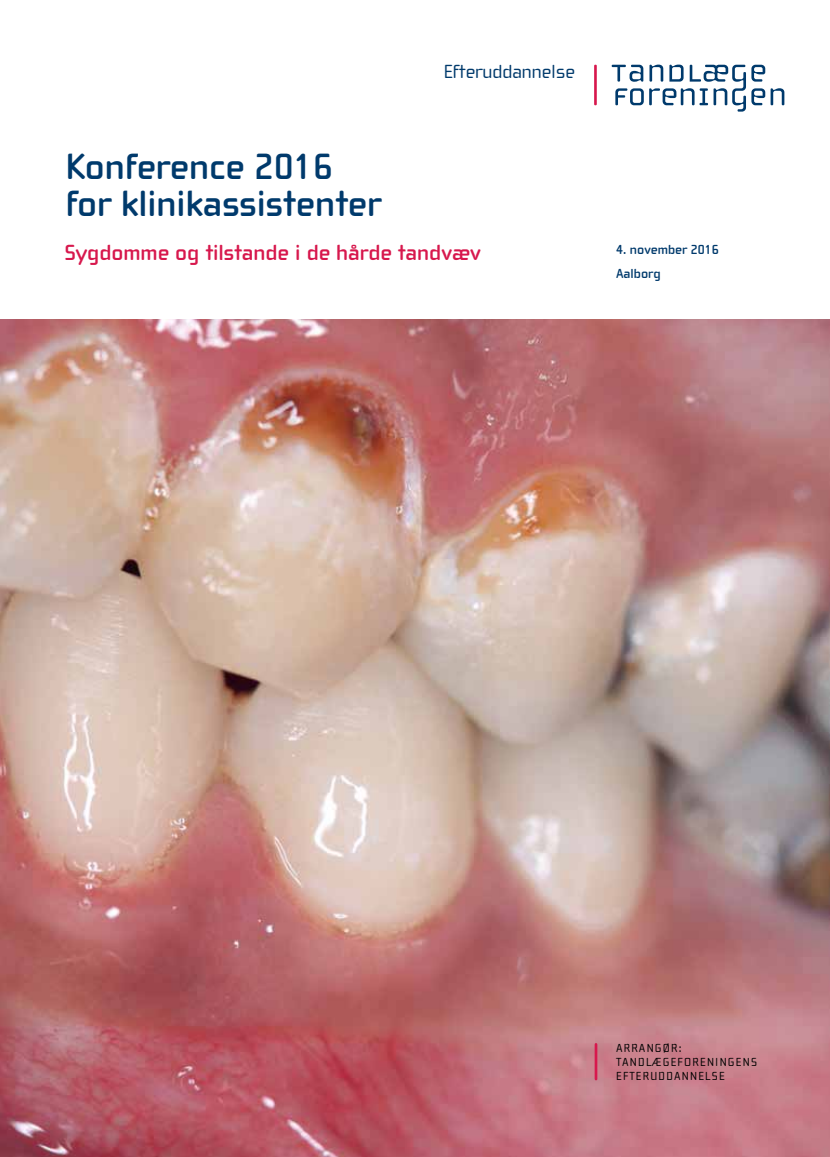
<style>
.page{position:relative;width:830px;height:1157px;background:#fff}
.page>*{position:absolute;margin:0;border:0;box-sizing:border-box;transform-origin:0 0}
.t1{font:700 37.5px/37.5px "Cholla Wide OT";color:#003a6c}
.t2{font:700 22.5px "Cholla Wide OT";color:#d7184d}
.t3{font:19.5px "Cholla Wide OT";color:#003a6c}
.t4{font:700 13.5px/24px "Cholla Wide OT";color:#003a6c}
.t5{font:12px/14.4px "Cholla Wide OT";letter-spacing:.1em;color:#000}
</style>
<div class="page">
<img style="left:0;top:319px;width:829px;height:838px">
<hr style="left:594px;top:1044px;width:3px;height:35px;background:#d7184d">
<svg style="left:611px;top:65px;width:32px;height:17px"></svg>
<svg style="left:615px;top:88px;width:28px;height:17px"></svg>
<svg style="left:770px;top:88px;width:14px;height:17px"></svg>
<svg style="left:751px;top:65px;width:13px;height:17px"></svg>
<svg style="left:751px;top:88px;width:13px;height:17px"></svg>
<svg style="left:649px;top:65px;width:96px;height:47px"></svg>
<hr style="left:594px;top:65px;width:2px;height:40px;background:#d7184d">
<h1 class="t1" style="left:65px;top:148px;width:317px">Konference 2016 for klinikassistenter</h1>
<h3 class="t3" style="left:443px;top:61px;width:132px">Efteruddannelse</h3>
<h2 class="t2" style="left:65px;top:241px;width:417px">Sygdomme og tilstande i de hårde tandvæv</h2>
<p class="t4" style="left:615px;top:238px;width:104px">4. november 2016<br>Aalborg</p>
<p class="t5" style="left:615px;top:1040px;width:142px">ARRANGØR:<br>TANDLÆGEFORENINGENS<br>EFTERUDDANNELSE</p>
</div>
